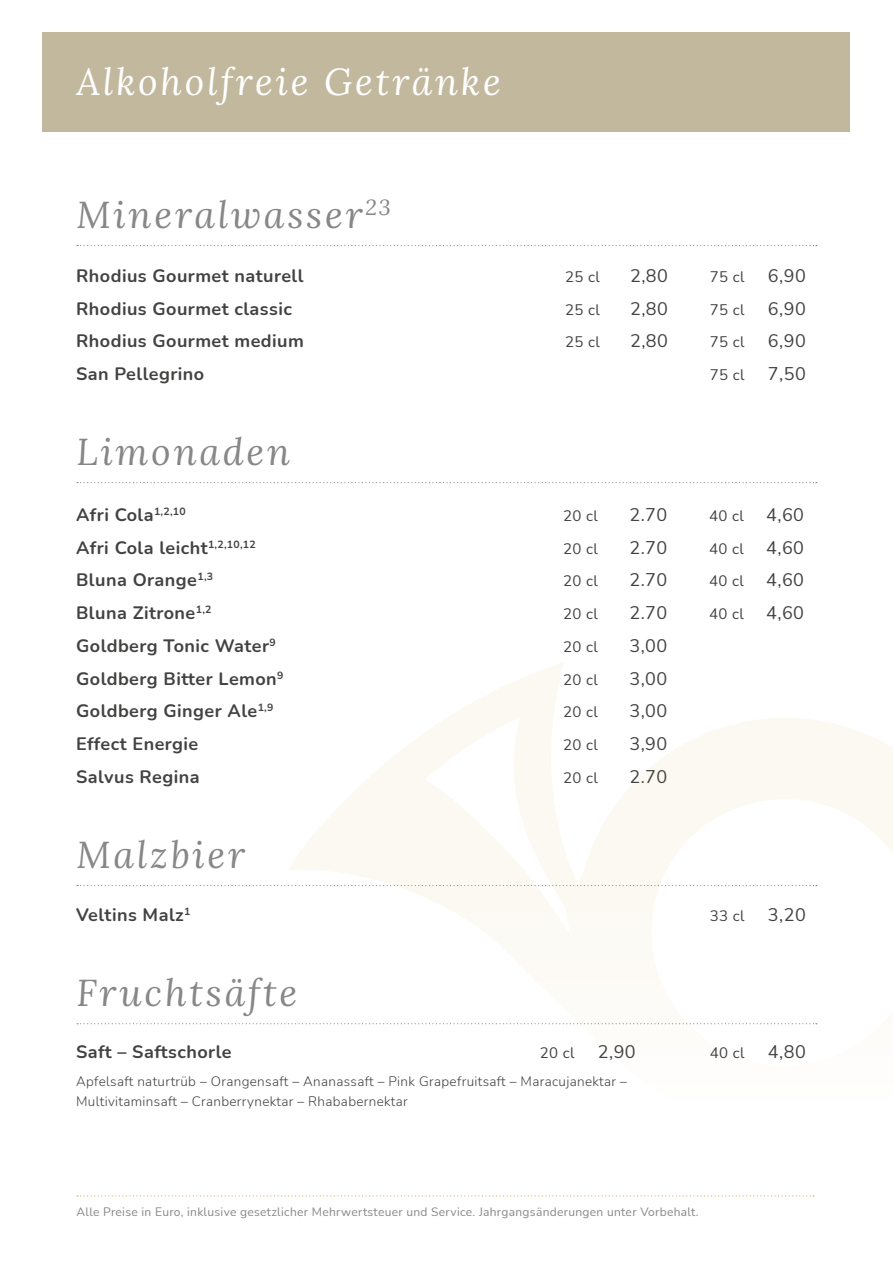
<style>
.page{position:relative;width:893px;height:1263px;background:#fff}
.page>*{position:absolute;margin:0;border:0;box-sizing:border-box;transform-origin:0 0}
.t1{font:italic 37.5px "Lora";letter-spacing:.075em;color:#878787}
.t2{font:italic 37.5px "Lora";letter-spacing:.075em;color:#fff}
.t3{font:700 18px "Nunito";letter-spacing:.025em;color:#424241}
.t4{font:18px "Nunito";letter-spacing:.025em;color:#424241}
.t5{font:15px "Nunito";letter-spacing:.025em;color:#424241}
.t6{font:300 13.5px/19.5px "Nunito";letter-spacing:.025em;color:#424241}
.t7{font:12px "Nunito";letter-spacing:.025em;color:#878787}
.s1{font-size:18px}
</style>
<div class="page">
<div style="left:43px;top:32px;width:807px;height:100px;background:#c2b89d"></div>
<svg style="left:290px;top:663px;width:603px;height:362px"></svg>
<svg style="left:77px;top:1195px;width:737px;height:1px"></svg>
<svg style="left:77px;top:482px;width:740px;height:1px"></svg>
<svg style="left:77px;top:245px;width:740px;height:1px"></svg>
<svg style="left:77px;top:885px;width:740px;height:1px"></svg>
<svg style="left:77px;top:1023px;width:740px;height:1px"></svg>
<h1 class="t2" style="left:77px;top:56px;width:426px">Alkoholfreie Getränke</h1>
<h1 class="t1" style="left:77px;top:189px;width:316px">Mineralwasser<sup>23</sup></h1>
<p class="t3" style="left:76px;top:263px;width:229px">Rhodius Gourmet naturell</p>
<p class="t5" style="left:565px;top:266px;width:36px">25 cl</p>
<p class="t4" style="left:630px;top:263px;width:39px">2,80</p>
<p class="t5" style="left:710px;top:266px;width:36px">75 cl</p>
<p class="t4" style="left:768px;top:263px;width:39px">6,90</p>
<p class="t3" style="left:76px;top:296px;width:217px">Rhodius Gourmet classic</p>
<p class="t5" style="left:565px;top:299px;width:36px">25 cl</p>
<p class="t4" style="left:630px;top:296px;width:39px">2,80</p>
<p class="t5" style="left:710px;top:299px;width:36px">75 cl</p>
<p class="t4" style="left:768px;top:296px;width:39px">6,90</p>
<p class="t3" style="left:76px;top:328px;width:229px">Rhodius Gourmet medium</p>
<p class="t5" style="left:565px;top:332px;width:36px">25 cl</p>
<p class="t4" style="left:630px;top:328px;width:39px">2,80</p>
<p class="t5" style="left:710px;top:332px;width:36px">75 cl</p>
<p class="t4" style="left:768px;top:328px;width:39px">6,90</p>
<p class="t3" style="left:76px;top:361px;width:130px">San Pellegrino</p>
<p class="t5" style="left:710px;top:364px;width:36px">75 cl</p>
<p class="t4" style="left:768px;top:361px;width:39px">7,50</p>
<h1 class="t1" style="left:77px;top:426px;width:215px">Limonaden</h1>
<p class="t3" style="left:76px;top:502px;width:111px">Afri Cola<sup>1,2,10</sup></p>
<p class="t5" style="left:563px;top:505px;width:36px">20 cl</p>
<p class="t4" style="left:629px;top:502px;width:39px">2.70</p>
<p class="t5" style="left:709px;top:505px;width:96px">40 cl <span class="s1">4,60</span></p>
<p class="t3" style="left:76px;top:535px;width:181px">Afri Cola leicht<sup>1,2,10,12</sup></p>
<p class="t5" style="left:563px;top:538px;width:36px">20 cl</p>
<p class="t4" style="left:629px;top:535px;width:39px">2.70</p>
<p class="t5" style="left:709px;top:538px;width:96px">40 cl <span class="s1">4,60</span></p>
<p class="t3" style="left:76px;top:567px;width:139px">Bluna Orange<sup>1,3</sup></p>
<p class="t5" style="left:563px;top:571px;width:36px">20 cl</p>
<p class="t4" style="left:629px;top:568px;width:39px">2.70</p>
<p class="t5" style="left:709px;top:571px;width:96px">40 cl <span class="s1">4,60</span></p>
<p class="t3" style="left:76px;top:600px;width:137px">Bluna Zitrone<sup>1,2</sup></p>
<p class="t5" style="left:563px;top:603px;width:36px">20 cl</p>
<p class="t4" style="left:629px;top:600px;width:39px">2.70</p>
<p class="t5" style="left:709px;top:603px;width:96px">40 cl <span class="s1">4,60</span></p>
<p class="t3" style="left:76px;top:633px;width:201px">Goldberg Tonic Water<sup>9</sup></p>
<p class="t5" style="left:563px;top:636px;width:36px">20 cl</p>
<p class="t4" style="left:629px;top:633px;width:39px">3,00</p>
<p class="t3" style="left:76px;top:666px;width:209px">Goldberg Bitter Lemon<sup>9</sup></p>
<p class="t5" style="left:563px;top:669px;width:36px">20 cl</p>
<p class="t4" style="left:629px;top:666px;width:39px">3,00</p>
<p class="t3" style="left:76px;top:698px;width:199px">Goldberg Ginger Ale<sup>1,9</sup></p>
<p class="t5" style="left:563px;top:701px;width:36px">20 cl</p>
<p class="t4" style="left:629px;top:698px;width:39px">3,00</p>
<p class="t3" style="left:76px;top:731px;width:124px">Effect Energie</p>
<p class="t5" style="left:563px;top:734px;width:36px">20 cl</p>
<p class="t4" style="left:629px;top:731px;width:39px">3,90</p>
<p class="t3" style="left:76px;top:764px;width:125px">Salvus Regina</p>
<p class="t5" style="left:563px;top:767px;width:36px">20 cl</p>
<p class="t4" style="left:629px;top:764px;width:39px">2.70</p>
<h1 class="t1" style="left:77px;top:829px;width:170px">Malzbier</h1>
<p class="t3" style="left:76px;top:902px;width:116px">Veltins Malz<sup>1</sup></p>
<p class="t5" style="left:710px;top:905px;width:36px">33 cl</p>
<p class="t4" style="left:768px;top:902px;width:39px">3,20</p>
<h1 class="t1" style="left:77px;top:967px;width:222px">Fruchtsäfte</h1>
<p class="t3" style="left:76px;top:1039px;width:157px">Saft – Saftschorle</p>
<p class="t5" style="left:540px;top:1042px;width:36px">20 cl</p>
<p class="t4" style="left:598px;top:1039px;width:39px">2,90</p>
<p class="t5" style="left:710px;top:1042px;width:36px">40 cl</p>
<p class="t4" style="left:768px;top:1039px;width:39px">4,80</p>
<p class="t6" style="left:76px;top:1071px;width:552px">Apfelsaft naturtrüb – Orangensaft – Ananassaft – Pink Grapefruitsaft – Maracujanektar –<br>Multivitaminsaft – Cranberrynektar – Rhababernektar</p>
<p class="t7" style="left:77px;top:1203px;width:624px">Alle Preise in Euro, inklusive gesetzlicher Mehrwertsteuer und Service. Jahrgangsänderungen unter Vorbehalt.</p>
</div>
